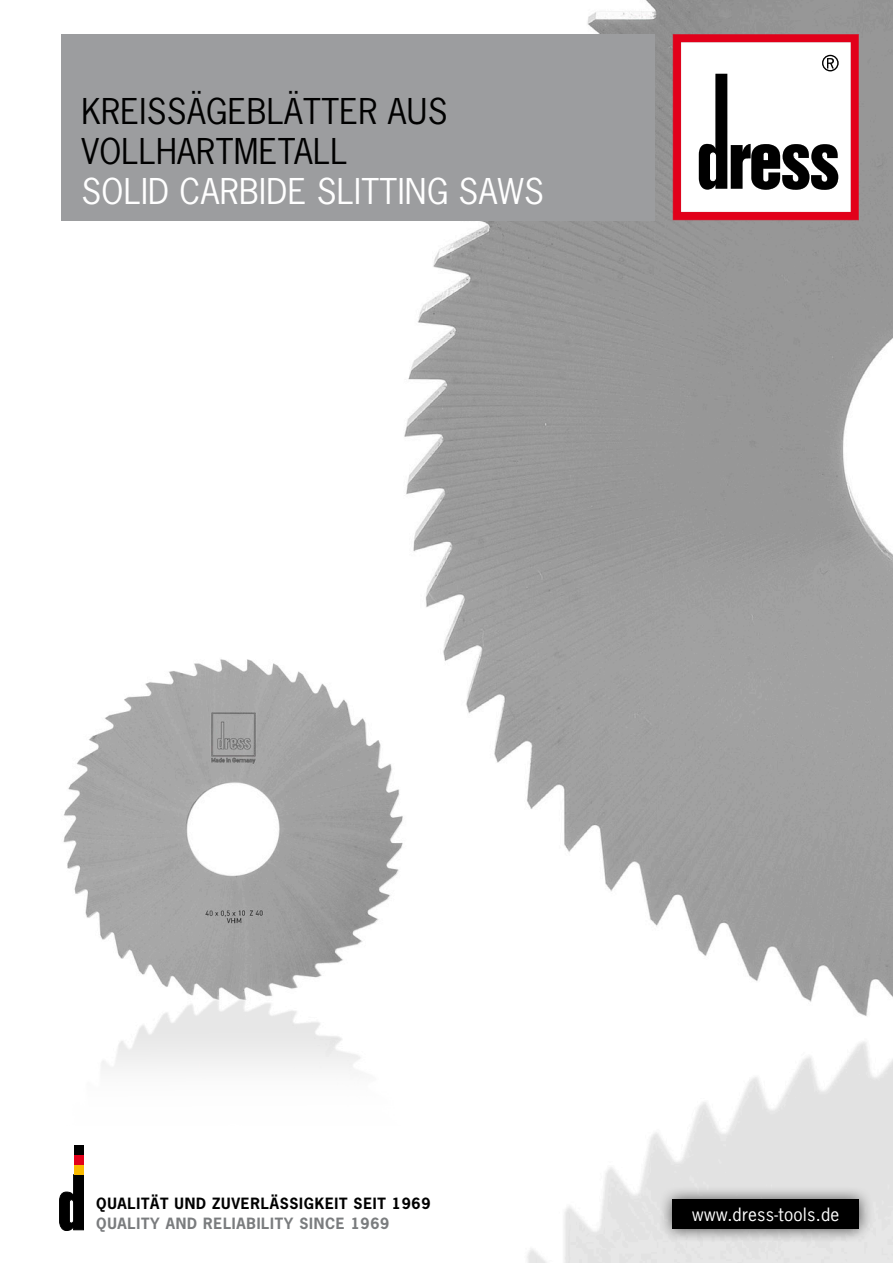
<style>
.page{position:relative;width:893px;height:1263px;background:#fff}
.page>*{position:absolute;margin:0;border:0;box-sizing:border-box;transform-origin:0 0}
.t1{font:33.45px/40.2px "News Gothic";letter-spacing:.01em;color:#000}
.t2{font:33.45px "News Gothic";letter-spacing:.01em;color:#fff}
.t3{font:17.25px "News Gothic";letter-spacing:.02em;color:#fff}
.t4{font:700 14.55px "News Gothic";letter-spacing:.05em;color:#000}
.t5{font:700 14.55px "News Gothic";letter-spacing:.05em;color:#7a7c7e}
</style>
<div class="page">
<img style="left:191px;top:0;width:702px;height:1263px">
<svg style="left:59px;top:1174px;width:25px;height:56px"></svg>
<div style="left:74px;top:1145px;width:9px;height:10px;background:#000"></div>
<div style="left:74px;top:1155px;width:9px;height:10px;background:#e2001a"></div>
<div style="left:74px;top:1165px;width:9px;height:10px;background:#f9ba00"></div>
<svg style="left:673px;top:34px;width:186px;height:186px"></svg>
<div style="left:61px;top:34px;width:593px;height:186px;background:#9c9d9f"></div>
<div style="left:658px;top:1185px;width:215px;height:58px;background:#000;opacity:.7"></div>
<div style="left:673px;top:1200px;width:186px;height:29px;background:#000"></div>
<img style="left:63px;top:651px;width:346px;height:475px">
<img style="left:63px;top:1032px;width:341px;height:99px">
<p class="t1" style="left:81px;top:90px;width:368px">KREISSÄGEBLÄTTER AUS<br>VOLLHARTMETALL</p>
<p class="t2" style="left:81px;top:170px;width:464px">SOLID CARBIDE SLITTING SAWS</p>
<p class="t4" style="left:96px;top:1194px;width:336px">QUALITÄT UND ZUVERLÄSSIGKEIT SEIT 1969</p>
<p class="t5" style="left:96px;top:1214px;width:295px">QUALITY AND RELIABILITY SINCE 1969</p>
<p class="t3" style="left:692px;top:1203px;width:149px">www.dress-tools.de</p>
</div>
